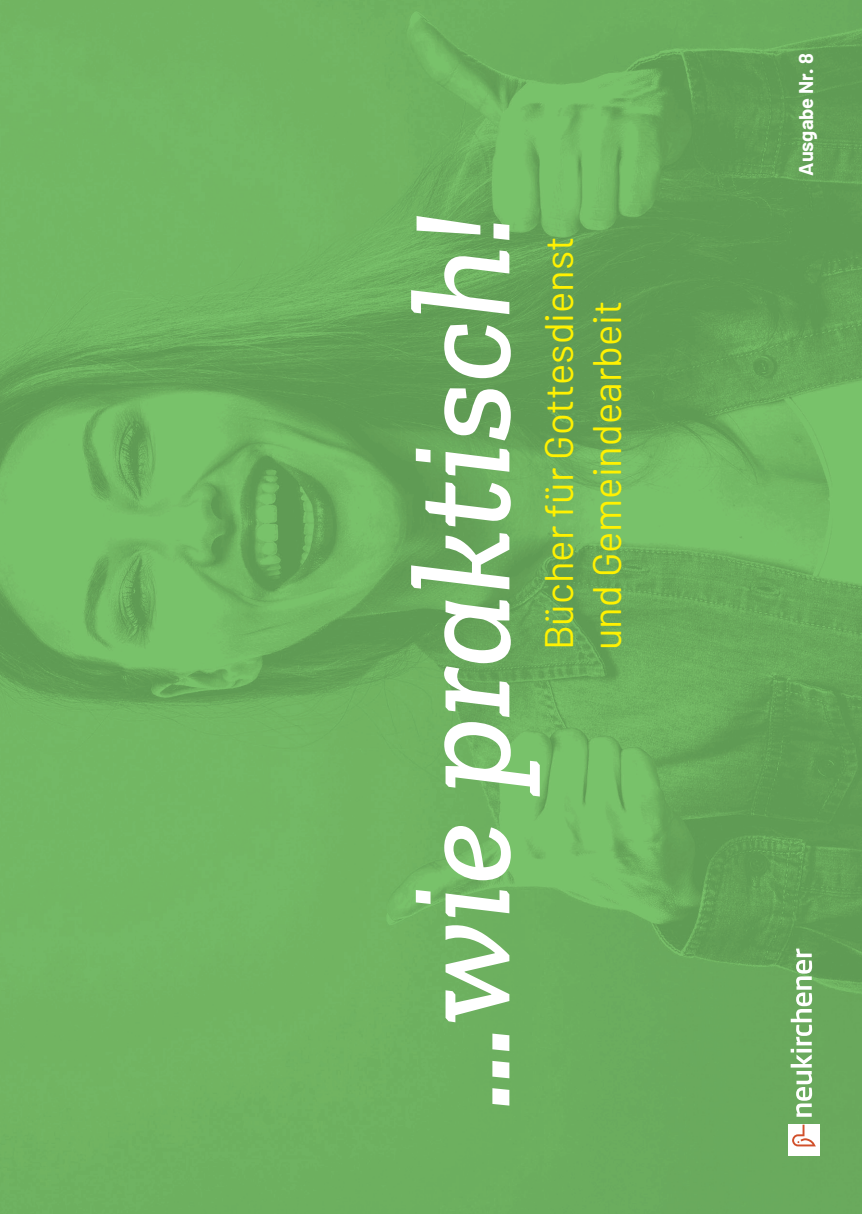
<style>
.page{position:relative;width:862px;height:1214px;background:#fff}
.page>*{position:absolute;margin:0;border:0;box-sizing:border-box;transform-origin:0 0}
.t1{font:italic 500 142.8px "Zilla Slab";color:#fff}
.t2{font:40px/48px "Barlow";color:#fff101}
.t3{font:700 20px "Barlow";color:#fff}
</style>
<div class="page">
<img style="left:0;top:0;width:862px;height:1213px">
<svg style="left:790px;top:948px;width:22px;height:168px"></svg>
<div style="left:788px;top:1124px;width:31px;height:31px;background:#fff"></div>
<svg style="left:792px;top:1124px;width:24px;height:22px"></svg>
<h1 class="t1" style="left:382px;top:1108px;width:899px;rotate:-90deg">…wie praktisch!</h1>
<p class="t2" style="left:533px;top:650px;width:415px;rotate:-90deg">Bücher für Gottesdienst und Gemeindearbeit</p>
<p class="t3" style="left:793px;top:176px;width:124px;rotate:-90deg">Ausgabe Nr. 8</p>
</div>
